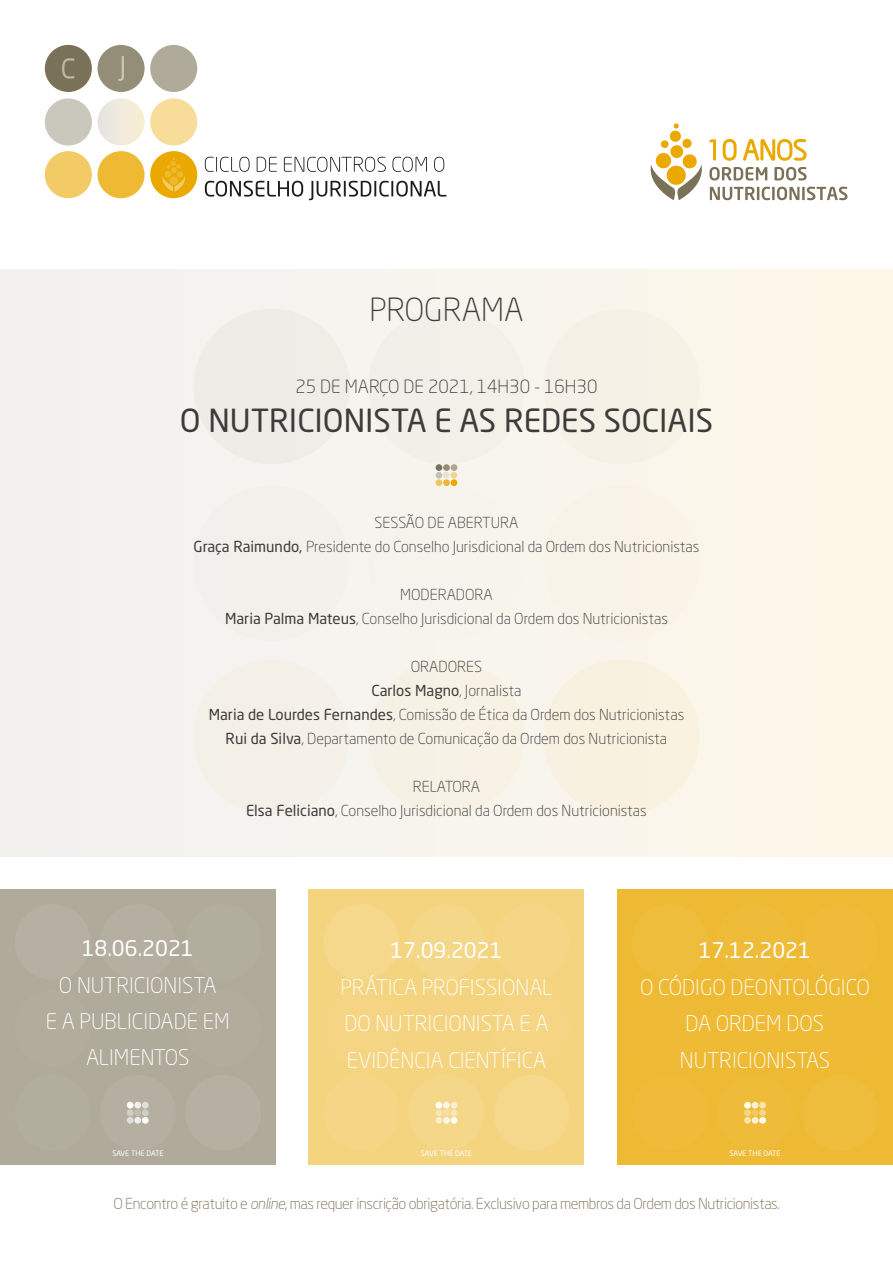
<style>
.page{position:relative;width:893px;height:1263px;background:#fff}
.page>*{position:absolute;margin:0;border:0;box-sizing:border-box;transform-origin:0 0}
.t1{font:31.5px "Neo Sans Std";color:#3c3c3b}
.t2{font:300 31.5px "Neo Sans Std";color:#3c3c3b}
.t3{font:300 21.3px/36.5px "Neo Sans Std";color:#fff;text-align:center}
.t4{font:21.3px "Neo Sans Std";color:#fff}
.t5{font:300 18px "Neo Sans Std";color:#3c3c3b}
.t6{font:300 15px/24px "Neo Sans Std";color:#3c3c3b;text-align:center}
.t7{font:300 15px "Neo Sans Std";letter-spacing:-.03em;color:#7a7258}
.t8{font:7.5px "Neo Sans Std";letter-spacing:-.025em;color:#fff}
.s1{font-weight:400}
.s2{font-style:italic}
</style>
<div class="page">
<div style="left:0;top:269px;width:893px;height:588px;background:#f7f4ed"></div>
<div style="left:368px;top:309px;width:157px;height:155px;background:#f2f0e8;border-radius:50%"></div>
<div style="left:193px;top:309px;width:157px;height:155px;background:#efece7;border-radius:50%"></div>
<div style="left:543px;top:309px;width:157px;height:155px;background:#f5f1e7;border-radius:50%"></div>
<div style="left:193px;top:485px;width:157px;height:156px;background:#f3f0ec;border-radius:50%"></div>
<div style="left:543px;top:485px;width:157px;height:156px;background:#f8f3e8;border-radius:50%"></div>
<div style="left:193px;top:659px;width:157px;height:156px;background:#f4f0e8;border-radius:50%"></div>
<div style="left:368px;top:659px;width:157px;height:156px;background:#f6f2e5;border-radius:50%"></div>
<div style="left:543px;top:659px;width:157px;height:156px;background:#f8f1e0;border-radius:50%"></div>
<svg style="left:650px;top:123px;width:197px;height:77px"></svg>
<div style="left:97px;top:45px;width:48px;height:47px;background:#948e79;border-radius:50%"></div>
<div style="left:45px;top:45px;width:47px;height:47px;background:#7a7258;border-radius:50%"></div>
<div style="left:150px;top:45px;width:47px;height:47px;background:#afaa9a;border-radius:50%"></div>
<div style="left:45px;top:98px;width:47px;height:48px;background:#cac7bc;border-radius:50%"></div>
<div style="left:97px;top:98px;width:48px;height:48px;background:linear-gradient(to right,#e6e5e5,#faefd4);border-radius:50%"></div>
<div style="left:150px;top:98px;width:47px;height:48px;background:#f7dc9a;border-radius:50%"></div>
<div style="left:45px;top:151px;width:47px;height:47px;background:#f3cb66;border-radius:50%"></div>
<div style="left:97px;top:151px;width:48px;height:47px;background:#efba33;border-radius:50%"></div>
<div style="left:150px;top:151px;width:47px;height:47px;background:#eba900;border-radius:50%"></div>
<svg style="left:62px;top:58px;width:12px;height:21px"></svg>
<svg style="left:118px;top:56px;width:6px;height:25px"></svg>
<svg style="left:162px;top:158px;width:23px;height:34px"></svg>
<svg style="left:205px;top:157px;width:45px;height:15px"></svg>
<svg style="left:257px;top:157px;width:20px;height:15px"></svg>
<svg style="left:284px;top:157px;width:102px;height:15px"></svg>
<svg style="left:392px;top:157px;width:35px;height:15px"></svg>
<svg style="left:434px;top:157px;width:10px;height:15px"></svg>
<svg style="left:205px;top:181px;width:98px;height:16px"></svg>
<svg style="left:309px;top:181px;width:137px;height:19px"></svg>
<div style="left:309px;top:889px;width:275px;height:276px;background:#f5d480"></div>
<div style="left:408px;top:904px;width:77px;height:76px;background:#f5d789;border-radius:50%"></div>
<div style="left:323px;top:904px;width:76px;height:76px;background:#f5d88c;border-radius:50%"></div>
<div style="left:494px;top:904px;width:76px;height:76px;background:#f5d687;border-radius:50%"></div>
<div style="left:323px;top:990px;width:76px;height:76px;background:#f5d584;border-radius:50%"></div>
<div style="left:494px;top:990px;width:76px;height:76px;background:#f5d584;border-radius:50%"></div>
<div style="left:323px;top:1075px;width:76px;height:76px;background:#f5d687;border-radius:50%"></div>
<div style="left:408px;top:1075px;width:77px;height:76px;background:#f5d789;border-radius:50%"></div>
<div style="left:494px;top:1075px;width:76px;height:76px;background:#f5d88c;border-radius:50%"></div>
<div style="left:617px;top:889px;width:276px;height:276px;background:#efba33"></div>
<div style="left:717px;top:904px;width:76px;height:76px;background:#efbc3a;border-radius:50%"></div>
<div style="left:632px;top:904px;width:76px;height:76px;background:#efbd3c;border-radius:50%"></div>
<div style="left:802px;top:904px;width:76px;height:76px;background:#efbb38;border-radius:50%"></div>
<div style="left:632px;top:1075px;width:76px;height:76px;background:#efbb38;border-radius:50%"></div>
<div style="left:717px;top:1075px;width:76px;height:76px;background:#efbc3a;border-radius:50%"></div>
<div style="left:802px;top:1075px;width:76px;height:76px;background:#efbd3c;border-radius:50%"></div>
<svg style="left:752px;top:1102px;width:6px;height:6px"></svg>
<div style="left:744px;top:1102px;width:7px;height:6px;background:#fff;border-radius:50%"></div>
<div style="left:759px;top:1102px;width:7px;height:6px;background:#f8e4b0;border-radius:50%"></div>
<svg style="left:744px;top:1109px;width:7px;height:7px"></svg>
<div style="left:752px;top:1109px;width:6px;height:7px;background:#f2c960;border-radius:50%"></div>
<div style="left:759px;top:1109px;width:7px;height:7px;background:#f5d688;border-radius:50%"></div>
<div style="left:744px;top:1117px;width:7px;height:7px;background:#f8e4b0;border-radius:50%"></div>
<div style="left:752px;top:1117px;width:6px;height:7px;background:#fbf1d7;border-radius:50%"></div>
<div style="left:759px;top:1117px;width:7px;height:7px;background:#fff;border-radius:50%"></div>
<div style="left:443px;top:1102px;width:7px;height:6px;background:#fdf7e7;border-radius:50%"></div>
<svg style="left:436px;top:1102px;width:6px;height:6px"></svg>
<svg style="left:451px;top:1102px;width:6px;height:6px"></svg>
<div style="left:436px;top:1109px;width:6px;height:7px;background:#f8e6b7;border-radius:50%"></div>
<div style="left:443px;top:1109px;width:7px;height:7px;background:#f6dea0;border-radius:50%"></div>
<div style="left:451px;top:1109px;width:6px;height:7px;background:#f8e6b7;border-radius:50%"></div>
<div style="left:436px;top:1117px;width:6px;height:7px;background:#fbefcf;border-radius:50%"></div>
<div style="left:443px;top:1117px;width:7px;height:7px;background:#fdf7e7;border-radius:50%"></div>
<div style="left:451px;top:1117px;width:6px;height:7px;background:#fff;border-radius:50%"></div>
<div style="left:0;top:889px;width:276px;height:276px;background:#afaa9a"></div>
<div style="left:100px;top:904px;width:76px;height:76px;background:#b4afa0;border-radius:50%"></div>
<div style="left:15px;top:904px;width:76px;height:76px;background:#b5b0a1;border-radius:50%"></div>
<div style="left:185px;top:904px;width:76px;height:76px;background:#b2ae9e;border-radius:50%"></div>
<div style="left:15px;top:1075px;width:76px;height:76px;background:#b2ae9e;border-radius:50%"></div>
<div style="left:100px;top:1075px;width:76px;height:76px;background:#b4afa0;border-radius:50%"></div>
<div style="left:185px;top:1075px;width:76px;height:76px;background:#b5b0a1;border-radius:50%"></div>
<div style="left:134px;top:1102px;width:7px;height:6px;background:#f0efec;border-radius:50%"></div>
<div style="left:127px;top:1102px;width:7px;height:6px;background:#fff;border-radius:50%"></div>
<div style="left:142px;top:1102px;width:7px;height:6px;background:#e1dfd9;border-radius:50%"></div>
<div style="left:127px;top:1109px;width:7px;height:7px;background:#d1cec5;border-radius:50%"></div>
<div style="left:134px;top:1109px;width:7px;height:7px;background:#c2beb2;border-radius:50%"></div>
<div style="left:142px;top:1109px;width:7px;height:7px;background:#d1cec5;border-radius:50%"></div>
<div style="left:127px;top:1117px;width:7px;height:7px;background:#e1dfd9;border-radius:50%"></div>
<div style="left:134px;top:1117px;width:7px;height:7px;background:#f0efec;border-radius:50%"></div>
<div style="left:142px;top:1117px;width:7px;height:7px;background:#fff;border-radius:50%"></div>
<div style="left:443px;top:464px;width:7px;height:7px;background:#938c76;border-radius:50%"></div>
<div style="left:436px;top:464px;width:6px;height:7px;background:#7a7258;border-radius:50%"></div>
<div style="left:451px;top:464px;width:6px;height:7px;background:#aca694;border-radius:50%"></div>
<div style="left:436px;top:472px;width:6px;height:7px;background:#c5c1b2;border-radius:50%"></div>
<svg style="left:443px;top:472px;width:7px;height:7px"></svg>
<div style="left:451px;top:472px;width:6px;height:7px;background:#f2d68f;border-radius:50%"></div>
<div style="left:436px;top:479px;width:6px;height:7px;background:#efc75f;border-radius:50%"></div>
<svg style="left:443px;top:479px;width:7px;height:7px"></svg>
<div style="left:451px;top:479px;width:6px;height:7px;background:#eba900;border-radius:50%"></div>
<h1 class="t2" style="left:369px;top:291px;width:156px">PROGRAMA</h1>
<p class="t5" style="left:295px;top:376px;width:303px">25 DE MARÇO DE 2021, 14H30 - 16H30</p>
<h1 class="t1" style="left:180px;top:401px;width:535px">O NUTRICIONISTA E AS REDES SOCIAIS</h1>
<p class="t6" style="left:193px;top:511px;width:507px">SESSÃO DE ABERTURA<br><span class="s1">Graça Raimundo,</span> Presidente do Conselho Jurisdicional da Ordem dos Nutricionistas</p>
<p class="t6" style="left:225px;top:583px;width:444px">MODERADORA<br><span class="s1">Maria Palma Mateus</span>, Conselho Jurisdicional da Ordem dos Nutricionistas</p>
<p class="t6" style="left:209px;top:655px;width:477px">ORADORES<br><span class="s1">Carlos Magno</span>, Jornalista<br><span class="s1">Maria de Lourdes Fernandes</span>, Comissão de Ética da Ordem dos Nutricionistas <span class="s1">Rui da Silva</span>, Departamento de Comunicação da Ordem dos Nutricionista</p>
<p class="t6" style="left:246px;top:775px;width:402px">RELATORA<br><span class="s1">Elsa Feliciano</span>, Conselho Jurisdicional da Ordem dos Nutricionistas</p>
<h2 class="t4" style="left:82px;top:935px;width:114px">18.06.2021</h2>
<h2 class="t3" style="left:46px;top:966px;width:185px">O NUTRICIONISTA<br>E A PUBLICIDADE EM<br>ALIMENTOS</h2>
<h2 class="t4" style="left:390px;top:937px;width:114px">17.09.2021</h2>
<h2 class="t3" style="left:340px;top:968px;width:214px;text-align:left">PRÁTICA PROFISSIONAL<br>DO NUTRICIONISTA E A<br>EVIDÊNCIA CIENTÍFICA</h2>
<h2 class="t4" style="left:699px;top:937px;width:114px">17.12.2021</h2>
<h2 class="t3" style="left:640px;top:968px;width:231px">O CÓDIGO DEONTOLÓGICO<br>DA ORDEM DOS<br>NUTRICIONISTAS</h2>
<p class="t8" style="left:112px;top:1149px;width:53px">SAVE THE DATE</p>
<p class="t8" style="left:421px;top:1149px;width:53px">SAVE THE DATE</p>
<p class="t8" style="left:729px;top:1149px;width:53px">SAVE THE DATE</p>
<p class="t7" style="left:113px;top:1195px;width:668px">O Encontro é gratuito e <span class="s2">online</span>, mas requer inscrição obrigatória. Exclusivo para membros da Ordem dos Nutricionistas.</p>
</div>
